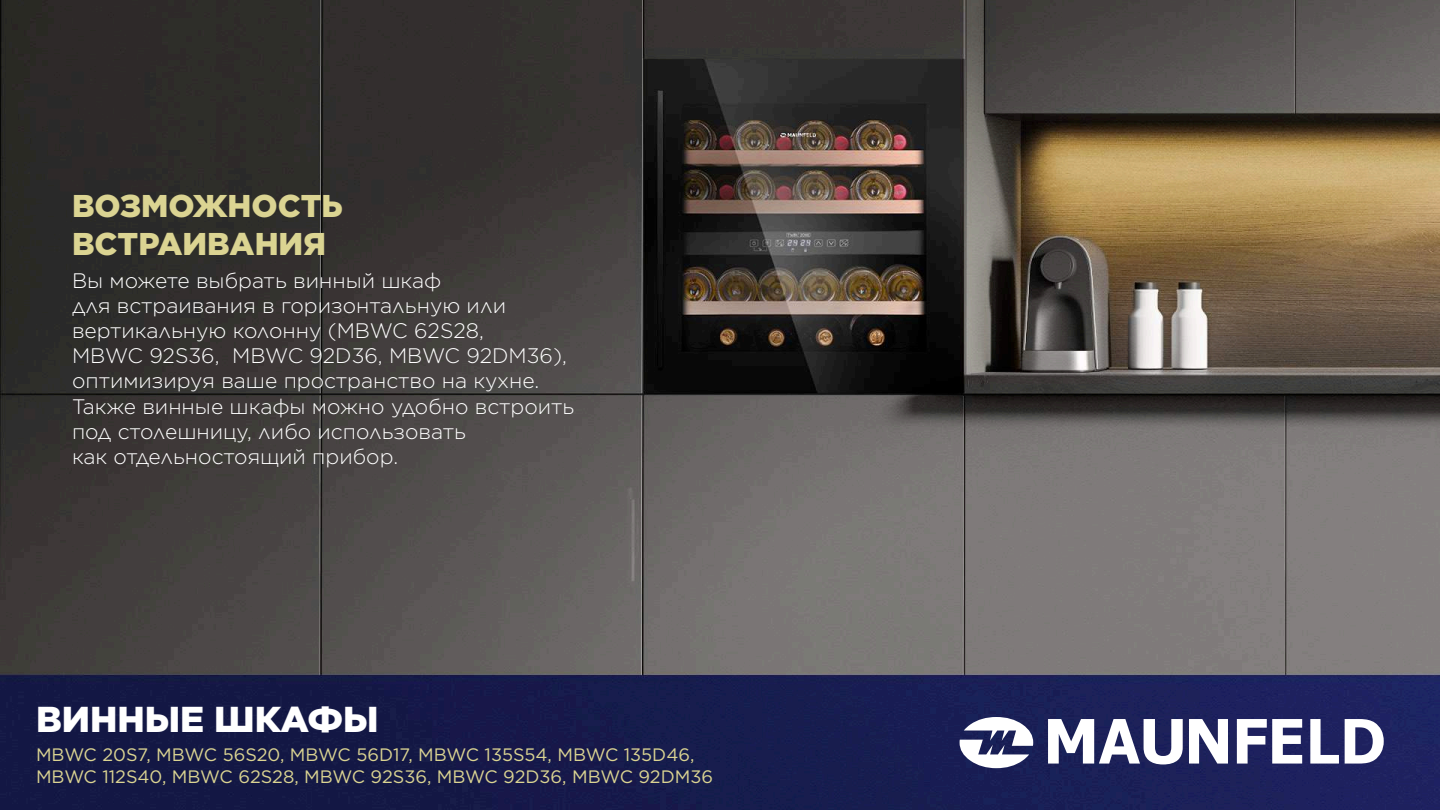
<style>
.page{position:relative;width:1440px;height:810px;background:#fff}
.page>*{position:absolute;margin:0;border:0;box-sizing:border-box;transform-origin:0 0}
.t1{font:900 36px "Gotham";color:#fff}
.t2{font:900 31.5px/37.8px "Gotham";color:#dbd492}
.t3{font:300 21px/25.2px "Gotham";color:#fff}
.t4{font:18px/21.6px "Gotham";color:#dbd492}
</style>
<div class="page">
<img style="left:0;top:0;width:1440px;height:810px">
<svg style="left:960px;top:717px;width:424px;height:51px"></svg>
<h2 class="t2" style="left:72px;top:187px;width:272px">ВОЗМОЖНОСТЬ<br>ВСТРАИВАНИЯ</h2>
<p class="t3" style="left:72px;top:267px;width:504px">Вы можете выбрать винный шкаф<br>для встраивания в горизонтальную или вертикальную колонну (MBWC 62S28,<br>MBWC 92S36, MBWC 92D36, MBWC 92DM36), оптимизируя ваше пространство на кухне.<br>Также винные шкафы можно удобно встроить под столешницу, либо использовать<br>как отдельностоящий прибор.</p>
<h1 class="t1" style="left:36px;top:695px;width:344px">ВИННЫЕ ШКАФЫ</h1>
<p class="t4" style="left:36px;top:744px;width:679px">MBWC 20S7, MBWC 56S20, MBWC 56D17, MBWC 135S54, MBWC 135D46,<br>MBWC 112S40, MBWC 62S28, MBWC 92S36, MBWC 92D36, MBWC 92DM36</p>
</div>
